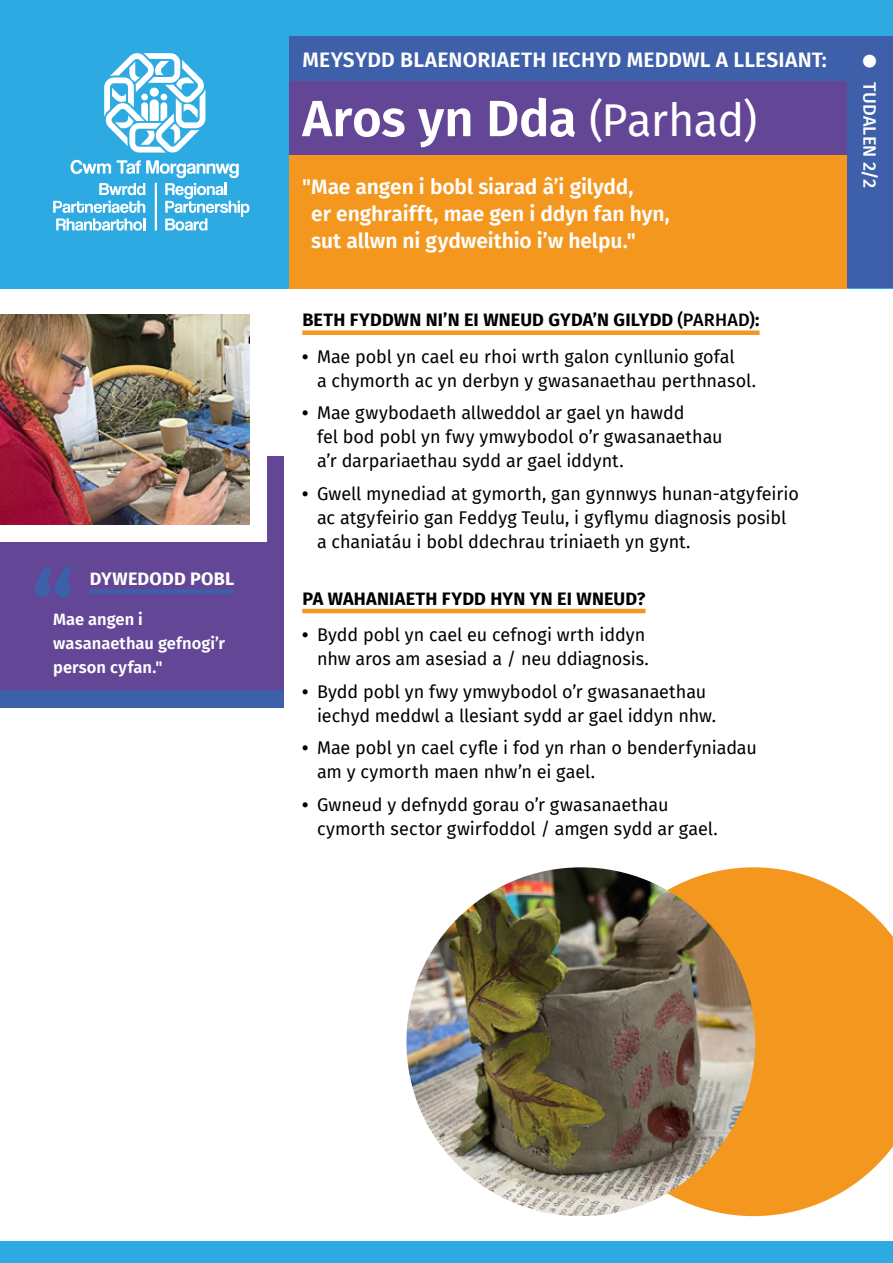
<style>
.page{position:relative;width:893px;height:1263px;background:#fff}
.page>*{position:absolute;margin:0;border:0;box-sizing:border-box;transform-origin:0 0}
.t1{font:600 51px "Fira Sans";letter-spacing:-.01em;color:#fff}
.t2{font:600 21px/27px "Fira Sans";color:#fff}
.t3{font:18px/24px "Fira Sans";letter-spacing:-.005em;color:#000}
.t4{font:700 18px "Fira Sans";letter-spacing:.01em;color:#000}
.t5{font:700 18px "Fira Sans";letter-spacing:.01em;color:#fff}
.t6{font:500 18px "Fira Sans";letter-spacing:.005em;color:#fff}
.t7{font:600 16.5px/24px "Fira Sans";color:#fff}
.s1{font-weight:400;font-size:45px}
.s2{font-weight:500}
.s3{font-weight:700}
</style>
<div class="page">
<div style="left:0;top:0;width:893px;height:288px;background:#2daae2"></div>
<div style="left:289px;top:37px;width:604px;height:251px;background:#3e5fa9"></div>
<div style="left:302px;top:330px;width:457px;height:5px;background:#f4971e"></div>
<hr style="left:302px;top:609px;width:343px;height:4px;background:#f4971e">
<div style="left:289px;top:82px;width:559px;height:73px;background:#634696"></div>
<svg style="left:53px;top:160px;width:196px;height:71px"></svg>
<svg style="left:104px;top:53px;width:101px;height:100px"></svg>
<svg style="left:594px;top:867px;width:299px;height:349px;background:#f5a53d"></svg>
<img style="left:406px;top:867px;width:349px;height:349px;border-radius:174px">
<div style="left:0;top:456px;width:284px;height:252px;background:#634696"></div>
<div style="left:0;top:691px;width:284px;height:17px;background:#3e5fa9"></div>
<div style="left:0;top:406px;width:266px;height:136px;background:#fff"></div>
<img style="left:0;top:315px;width:249px;height:210px">
<svg style="left:35px;top:567px;width:37px;height:30px"></svg>
<div style="left:90px;top:589px;width:144px;height:5px;background:#3e5fa9"></div>
<div style="left:0;top:1242px;width:893px;height:21px;background:#2daae2"></div>
<div style="left:289px;top:155px;width:559px;height:133px;background:#f4971e"></div>
<p class="t5" style="left:90px;top:564px;width:146px">DYWEDODD POBL</p>
<p class="t7" style="left:53px;top:606px;width:173px">Mae angen i wasanaethau gefnogi’r person cyfan."</p>
<p class="t2" style="left:302px;top:45px;width:526px">MEYSYDD BLAENORIAETH IECHYD MEDDWL A LLESIANT:</p>
<p class="t1" style="left:302px;top:77px;width:457px">Aros yn Dda <span class="s1">(Parhad)</span></p>
<p class="t2" style="left:311px;top:172px;width:360px;text-indent:-9px">"Mae angen i bobl siarad â’i gilydd,<br>er enghraifft, mae gen i ddyn fan hyn, sut allwn ni gydweithio i’w helpu."</p>
<p class="t4" style="left:302px;top:305px;width:459px">BETH FYDDWN NI’N EI WNEUD GYDA’N GILYDD <span class="s2">(PARHAD)</span>:</p>
<p class="t3" style="left:317px;top:344px;width:441px;text-indent:-15px"><span class="s3">•</span> Mae pobl yn cael eu rhoi wrth galon cynllunio gofal<br>a chymorth ac yn derbyn y gwasanaethau perthnasol.</p>
<p class="t3" style="left:317px;top:401px;width:407px;text-indent:-15px"><span class="s3">•</span> Mae gwybodaeth allweddol ar gael yn hawdd<br>fel bod pobl yn fwy ymwybodol o’r gwasanaethau a’r darpariaethau sydd ar gael iddynt.</p>
<p class="t3" style="left:317px;top:481px;width:483px;text-indent:-15px"><span class="s3">•</span> Gwell mynediad at gymorth, gan gynnwys hunan-atgyfeirio ac atgyfeirio gan Feddyg Teulu, i gyflymu diagnosis posibl a chaniatáu i bobl ddechrau triniaeth yn gynt.</p>
<p class="t4" style="left:302px;top:583px;width:345px">PA WAHANIAETH FYDD HYN YN EI WNEUD?</p>
<p class="t3" style="left:302px;top:622px;width:348px;text-align:right"><span class="s3">•</span> Bydd pobl yn cael eu cefnogi wrth iddyn nhw aros am asesiad a / neu ddiagnosis.</p>
<p class="t3" style="left:317px;top:679px;width:401px;text-indent:-15px"><span class="s3">•</span> Bydd pobl yn fwy ymwybodol o’r gwasanaethau iechyd meddwl a llesiant sydd ar gael iddyn nhw.</p>
<p class="t3" style="left:317px;top:735px;width:441px;text-indent:-15px"><span class="s3">•</span> Mae pobl yn cael cyfle i fod yn rhan o benderfyniadau am y cymorth maen nhw’n ei gael.</p>
<p class="t3" style="left:317px;top:792px;width:402px;text-indent:-15px"><span class="s3">•</span> Gwneud y defnydd gorau o’r gwasanaethau cymorth sector gwirfoddol / amgen sydd ar gael.</p>
<p class="t6" style="left:884px;top:54px;width:136px;rotate:90deg">● TUDALEN 2/2</p>
</div>
